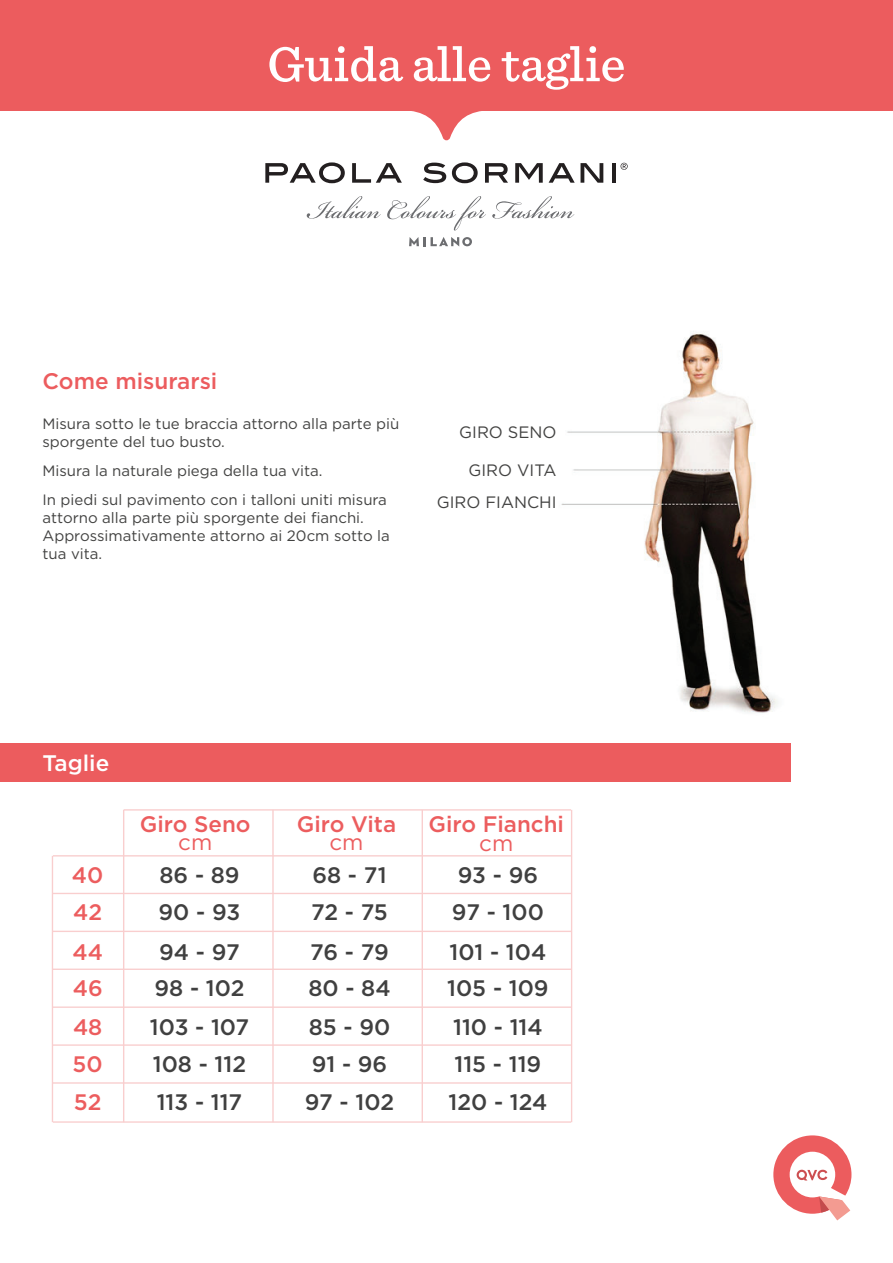
<style>
.page{position:relative;width:893px;height:1263px;background:#fff}
.page>*{position:absolute;margin:0;border:0;box-sizing:border-box;transform-origin:0 0}
.t1{font:500 51px "Sentinel";color:#fff}
.t2{font:500 22.5px "Gotham";color:#ec5c5e}
.t3{font:500 22.5px "Gotham";color:#fff}
.t4{font:500 22.35px "Gotham";color:#404040}
.t5{font:500 22.35px/37.8px "Gotham";color:#ec5d5e}
.t6{font:22.35px "Gotham";color:#ec5d5e}
.t7{font:16.5px/31.8px "Gotham";color:#424241;text-align:right}
.t8{font:15px/18px "Gotham";color:#424241}
</style>
<div class="page">
<svg style="left:412px;top:111px;width:69px;height:29px"></svg>
<div style="left:0;top:0;width:893px;height:111px;background:#ec5c5e"></div>
<svg style="left:773px;top:1135px;width:78px;height:85px"></svg>
<img style="left:561px;top:331px;width:217px;height:382px">
<div style="left:0;top:743px;width:791px;height:38px;background:#ec5c5e"></div>
<svg style="left:307px;top:196px;width:74px;height:23px"></svg>
<svg style="left:387px;top:196px;width:99px;height:35px"></svg>
<svg style="left:492px;top:196px;width:82px;height:23px"></svg>
<svg style="left:409px;top:237px;width:63px;height:9px"></svg>
<svg style="left:265px;top:162px;width:80px;height:21px"></svg>
<svg style="left:352px;top:163px;width:50px;height:20px"></svg>
<svg style="left:423px;top:163px;width:23px;height:20px"></svg>
<svg style="left:452px;top:162px;width:26px;height:21px"></svg>
<svg style="left:485px;top:163px;width:23px;height:20px"></svg>
<svg style="left:515px;top:163px;width:28px;height:20px"></svg>
<svg style="left:549px;top:163px;width:54px;height:20px"></svg>
<hr style="left:612px;top:163px;width:4px;height:20px;background:#231f20">
<svg style="left:621px;top:163px;width:7px;height:7px"></svg>
<hr style="left:53px;top:855px;width:518px;height:1px;background:#f9cece">
<hr style="left:124px;top:809px;width:447px;height:1px;background:#f9cece">
<hr style="left:53px;top:893px;width:518px;height:1px;background:#f9cece">
<hr style="left:53px;top:931px;width:518px;height:1px;background:#f9cece">
<hr style="left:53px;top:968px;width:518px;height:2px;background:#f9cece">
<hr style="left:53px;top:1006px;width:518px;height:2px;background:#f9cece">
<hr style="left:53px;top:1044px;width:518px;height:2px;background:#f9cece">
<hr style="left:53px;top:1082px;width:518px;height:2px;background:#f9cece">
<hr style="left:53px;top:1121px;width:518px;height:2px;background:#f9cece">
<hr style="left:272px;top:810px;width:2px;height:312px;background:#f9cece">
<hr style="left:422px;top:810px;width:1px;height:312px;background:#f9cece">
<hr style="left:571px;top:810px;width:1px;height:312px;background:#f9cece">
<hr style="left:123px;top:810px;width:1px;height:312px;background:#f9cece">
<hr style="left:52px;top:856px;width:1px;height:266px;background:#f9cece">
<h1 class="t1" style="left:267px;top:25px;width:360px">Guida alle taglie</h1>
<h2 class="t2" style="left:43px;top:367px;width:176px">Come misurarsi</h2>
<p class="t8" style="left:43px;top:414px;width:358px">Misura sotto le tue braccia attorno alla parte più sporgente del tuo busto.</p>
<p class="t8" style="left:43px;top:455px;width:346px;line-height:29.2px">Misura la naturale piega della tua vita.<br>In piedi sul pavimento con i talloni uniti misura</p>
<p class="t8" style="left:43px;top:508px;width:349px">attorno alla parte più sporgente dei fianchi.<br>Approssimativamente attorno ai 20cm sotto la tua vita.</p>
<p class="t7" style="left:459px;top:416px;width:99px">GIRO SENO</p>
<p class="t7" style="left:437px;top:454px;width:121px">GIRO VITA<br>GIRO FIANCHI</p>
<h2 class="t3" style="left:43px;top:748px;width:68px">Taglie</h2>
<h3 class="t5" style="left:140px;top:805px;width:112px">Giro Seno</h3>
<h3 class="t6" style="left:178px;top:828px;width:36px">cm</h3>
<h3 class="t5" style="left:297px;top:805px;width:101px">Giro Vita</h3>
<h3 class="t6" style="left:329px;top:828px;width:36px">cm</h3>
<h3 class="t5" style="left:429px;top:805px;width:137px">Giro Fianchi</h3>
<h3 class="t6" style="left:479px;top:828px;width:36px">cm</h3>
<h3 class="t5" style="left:72px;top:856px;width:33px;line-height:37.2px">40<br>42</h3>
<h3 class="t5" style="left:72px;top:933px;width:32px;line-height:36.6px">44<br>46</h3>
<h3 class="t5" style="left:73px;top:1008px;width:32px;text-align:justify">48<br>50<br>52</h3>
<h3 class="t4" style="left:159px;top:860px;width:82px">86 - 89</h3>
<h3 class="t4" style="left:312px;top:860px;width:76px">68 - 71</h3>
<h3 class="t4" style="left:458px;top:860px;width:82px">93 - 96</h3>
<h3 class="t4" style="left:159px;top:897px;width:83px">90 - 93</h3>
<h3 class="t4" style="left:311px;top:897px;width:78px">72 - 75</h3>
<h3 class="t4" style="left:452px;top:897px;width:93px">97 - 100</h3>
<h3 class="t4" style="left:159px;top:937px;width:82px">94 - 97</h3>
<h3 class="t4" style="left:310px;top:937px;width:80px">76 - 79</h3>
<h3 class="t4" style="left:450px;top:937px;width:98px">101 - 104</h3>
<h3 class="t4" style="left:155px;top:974px;width:91px">98 - 102</h3>
<h3 class="t4" style="left:308px;top:974px;width:84px">80 - 84</h3>
<h3 class="t4" style="left:447px;top:974px;width:103px">105 - 109</h3>
<h3 class="t4" style="left:150px;top:1012px;width:101px">103 - 107</h3>
<h3 class="t4" style="left:309px;top:1012px;width:83px">85 - 90</h3>
<h3 class="t4" style="left:453px;top:1012px;width:91px">110 - 114</h3>
<h3 class="t4" style="left:153px;top:1049px;width:95px">108 - 112</h3>
<h3 class="t4" style="left:312px;top:1049px;width:77px">91 - 96</h3>
<h3 class="t4" style="left:455px;top:1049px;width:88px">115 - 119</h3>
<h3 class="t4" style="left:157px;top:1088px;width:87px">113 - 117</h3>
<h3 class="t4" style="left:305px;top:1088px;width:91px">97 - 102</h3>
<h3 class="t4" style="left:448px;top:1088px;width:100px">120 - 124</h3>
</div>
